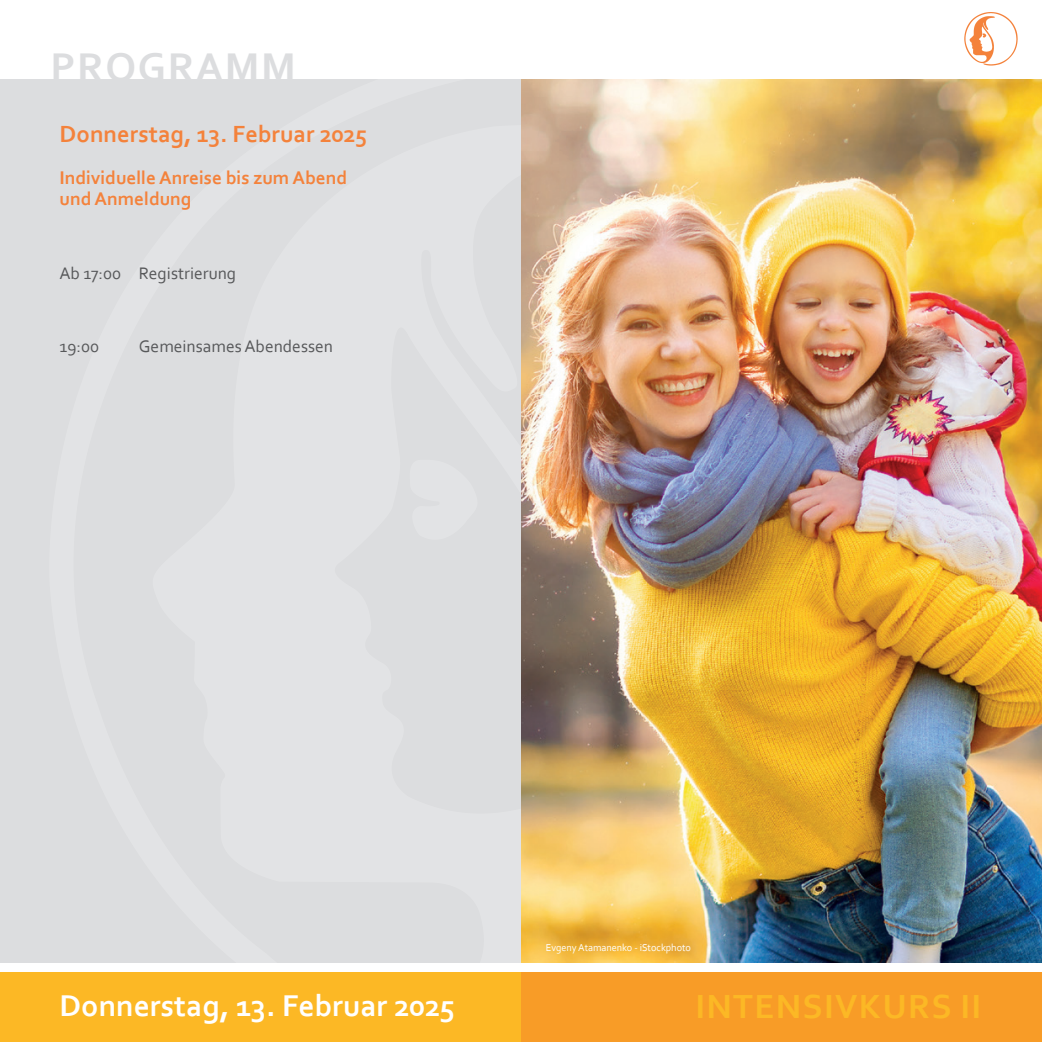
<style>
.page{position:relative;width:1042px;height:1042px;background:#fff}
.page>*{position:absolute;margin:0;border:0;box-sizing:border-box;transform-origin:0 0}
.t1{font:700 42px "Corbel";letter-spacing:.04em;color:#dcdddf}
.t2{font:700 35px "Corbel";letter-spacing:.04em;color:#fcb825}
.t3{font:700 31.5px "Corbel";color:#fff}
.t4{font:700 24.5px "Corbel";color:#f4823b}
.t5{font:700 19.25px/21px "Corbel";color:#f4823b}
.t6{font:17.5px "Corbel";color:#57585a}
.t7{font:10.5px "Corbel";letter-spacing:-.005em;color:#fff}
</style>
<div class="page">
<div style="left:0;top:972px;width:521px;height:70px;background:#fcb825"></div>
<div style="left:521px;top:972px;width:521px;height:70px;background:#f89c27"></div>
<img style="left:964px;top:12px;width:54px;height:54px">
<img style="left:0;top:79px;width:1042px;height:883px">
<h1 class="t1" style="left:50px;top:41px;width:247px">PROGRAMM</h1>
<h3 class="t4" style="left:60px;top:119px;width:309px">Donnerstag, 13. Februar 2025</h3>
<p class="t5" style="left:60px;top:167px;width:289px">Individuelle Anreise bis zum Abend und Anmeldung</p>
<p class="t6" style="left:60px;top:262px;width:178px">Ab 17:00 Registrierung</p>
<p class="t6" style="left:60px;top:336px;width:41px">19:00</p>
<p class="t6" style="left:139px;top:336px;width:196px">Gemeinsames Abendessen</p>
<p class="t7" style="left:546px;top:940px;width:147px">Evgeny Atamanenko - iStockphoto</p>
<h3 class="t3" style="left:60px;top:986px;width:397px">Donnerstag, 13. Februar 2025</h3>
<h2 class="t2" style="left:695px;top:985px;width:287px">INTENSIVKURS II</h2>
</div>
